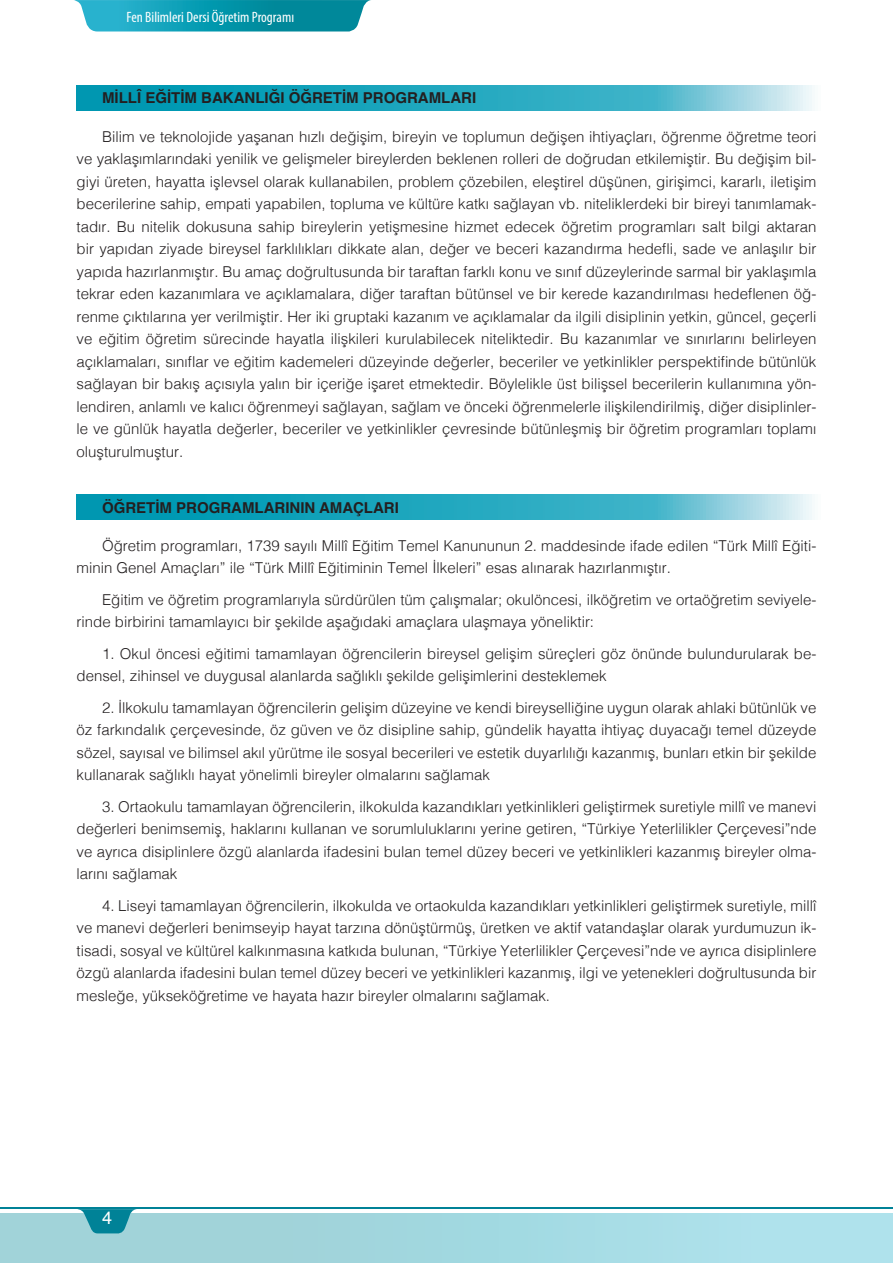
<style>
.page{position:relative;width:893px;height:1263px;background:#fff}
.page>*{position:absolute;margin:0;border:0;box-sizing:border-box;transform-origin:0 0}
.t1{font:18px "Helvetica";color:#fff}
.t2{font:300 15px/22.5px "Helvetica";color:#231f20;text-align:justify}
.t3{font:700 15px "Helvetica";color:#231f20}
.t4{font:condensed 15px "Myriad Pro";color:#fff}
</style>
<div class="page">
<svg style="left:74px;top:0;width:297px;height:32px;background:#20a1b5"></svg>
<div style="left:0;top:1213px;width:893px;height:50px;background:linear-gradient(to right,#9dcfd4,#aee3ed)"></div>
<hr style="left:0;top:1207px;width:893px;height:2px;background:#008297">
<svg style="left:77px;top:1209px;width:66px;height:25px;background:#45a5b3"></svg>
<svg style="left:77px;top:85px;width:735px;height:26px;background:#34aec3"></svg>
<svg style="left:77px;top:494px;width:735px;height:26px;background:#34aec3"></svg>
<p class="t4" style="left:127px;top:8px;width:169px">Fen Bilimleri Dersi Öğretim Programı</p>
<p class="t3" style="left:102px;top:86px;width:376px">MİLLÎ EĞİTİM BAKANLIĞI ÖĞRETİM PROGRAMLARI</p>
<p class="t2" style="left:77px;top:124px;width:741px;text-indent:26px">Bilim ve teknolojide yaşanan hızlı değişim, bireyin ve toplumun değişen ihtiyaçları, öğrenme öğretme teori ve yaklaşımlarındaki yenilik ve gelişmeler bireylerden beklenen rolleri de doğrudan etkilemiştir. Bu değişim bil&shy;giyi üreten, hayatta işlevsel olarak kullanabilen, problem çözebilen, eleştirel düşünen, girişimci, kararlı, iletişim becerilerine sahip, empati yapabilen, topluma ve kültüre katkı sağlayan vb. niteliklerdeki bir bireyi tanımlamak&shy;tadır. Bu nitelik dokusuna sahip bireylerin yetişmesine hizmet edecek öğretim programları salt bilgi aktaran bir yapıdan ziyade bireysel farklılıkları dikkate alan, değer ve beceri kazandırma hedefli, sade ve anlaşılır bir yapıda hazırlanmıştır. Bu amaç doğrultusunda bir taraftan farklı konu ve sınıf düzeylerinde sarmal bir yaklaşımla tekrar eden kazanımlara ve açıklamalara, diğer taraftan bütünsel ve bir kerede kazandırılması hedeflenen öğ&shy;renme çıktılarına yer verilmiştir. Her iki gruptaki kazanım ve açıklamalar da ilgili disiplinin yetkin, güncel, geçerli ve eğitim öğretim sürecinde hayatla ilişkileri kurulabilecek niteliktedir. Bu kazanımlar ve sınırlarını belirleyen açıklamaları, sınıflar ve eğitim kademeleri düzeyinde değerler, beceriler ve yetkinlikler perspektifinde bütünlük sağlayan bir bakış açısıyla yalın bir içeriğe işaret etmektedir. Böylelikle üst bilişsel becerilerin kullanımına yön&shy;lendiren, anlamlı ve kalıcı öğrenmeyi sağlayan, sağlam ve önceki öğrenmelerle ilişkilendirilmiş, diğer disiplinler&shy;le ve günlük hayatla değerler, beceriler ve yetkinlikler çevresinde bütünleşmiş bir öğretim programları toplamı oluşturulmuştur.</p>
<p class="t3" style="left:102px;top:495px;width:298px">ÖĞRETİM PROGRAMLARININ AMAÇLARI</p>
<p class="t2" style="left:77px;top:533px;width:741px;text-indent:26px">Öğretim programları, 1739 sayılı Millî Eğitim Temel Kanununun 2. maddesinde ifade edilen “Türk Millî Eğiti&shy;minin Genel Amaçları” ile “Türk Millî Eğitiminin Temel İlkeleri” esas alınarak hazırlanmıştır.</p>
<p class="t2" style="left:77px;top:587px;width:741px;text-indent:26px">Eğitim ve öğretim programlarıyla sürdürülen tüm çalışmalar; okulöncesi, ilköğretim ve ortaöğretim seviyele&shy;rinde birbirini tamamlayıcı bir şekilde aşağıdaki amaçlara ulaşmaya yöneliktir:</p>
<p class="t2" style="left:77px;top:641px;width:741px;text-indent:26px">1. Okul öncesi eğitimi tamamlayan öğrencilerin bireysel gelişim süreçleri göz önünde bulundurularak be&shy;densel, zihinsel ve duygusal alanlarda sağlıklı şekilde gelişimlerini desteklemek</p>
<p class="t2" style="left:77px;top:695px;width:741px;text-indent:26px">2. İlkokulu tamamlayan öğrencilerin gelişim düzeyine ve kendi bireyselliğine uygun olarak ahlaki bütünlük ve öz farkındalık çerçevesinde, öz güven ve öz disipline sahip, gündelik hayatta ihtiyaç duyacağı temel düzeyde sözel, sayısal ve bilimsel akıl yürütme ile sosyal becerileri ve estetik duyarlılığı kazanmış, bunları etkin bir şekilde kullanarak sağlıklı hayat yönelimli bireyler olmalarını sağlamak</p>
<p class="t2" style="left:77px;top:794px;width:741px;text-indent:26px">3. Ortaokulu tamamlayan öğrencilerin, ilkokulda kazandıkları yetkinlikleri geliştirmek suretiyle millî ve manevi değerleri benimsemiş, haklarını kullanan ve sorumluluklarını yerine getiren, “Türkiye Yeterlilikler Çerçevesi”nde ve ayrıca disiplinlere özgü alanlarda ifadesini bulan temel düzey beceri ve yetkinlikleri kazanmış bireyler olma&shy;larını sağlamak</p>
<p class="t2" style="left:77px;top:893px;width:741px;text-indent:26px">4. Liseyi tamamlayan öğrencilerin, ilkokulda ve ortaokulda kazandıkları yetkinlikleri geliştirmek suretiyle, millî ve manevi değerleri benimseyip hayat tarzına dönüştürmüş, üretken ve aktif vatandaşlar olarak yurdumuzun ik&shy;tisadi, sosyal ve kültürel kalkınmasına katkıda bulunan, “Türkiye Yeterlilikler Çerçevesi”nde ve ayrıca disiplinlere özgü alanlarda ifadesini bulan temel düzey beceri ve yetkinlikleri kazanmış, ilgi ve yetenekleri doğrultusunda bir mesleğe, yükseköğretime ve hayata hazır bireyler olmalarını sağlamak.</p>
<p class="t1" style="left:102px;top:1204px;width:12px">4</p>
</div>
